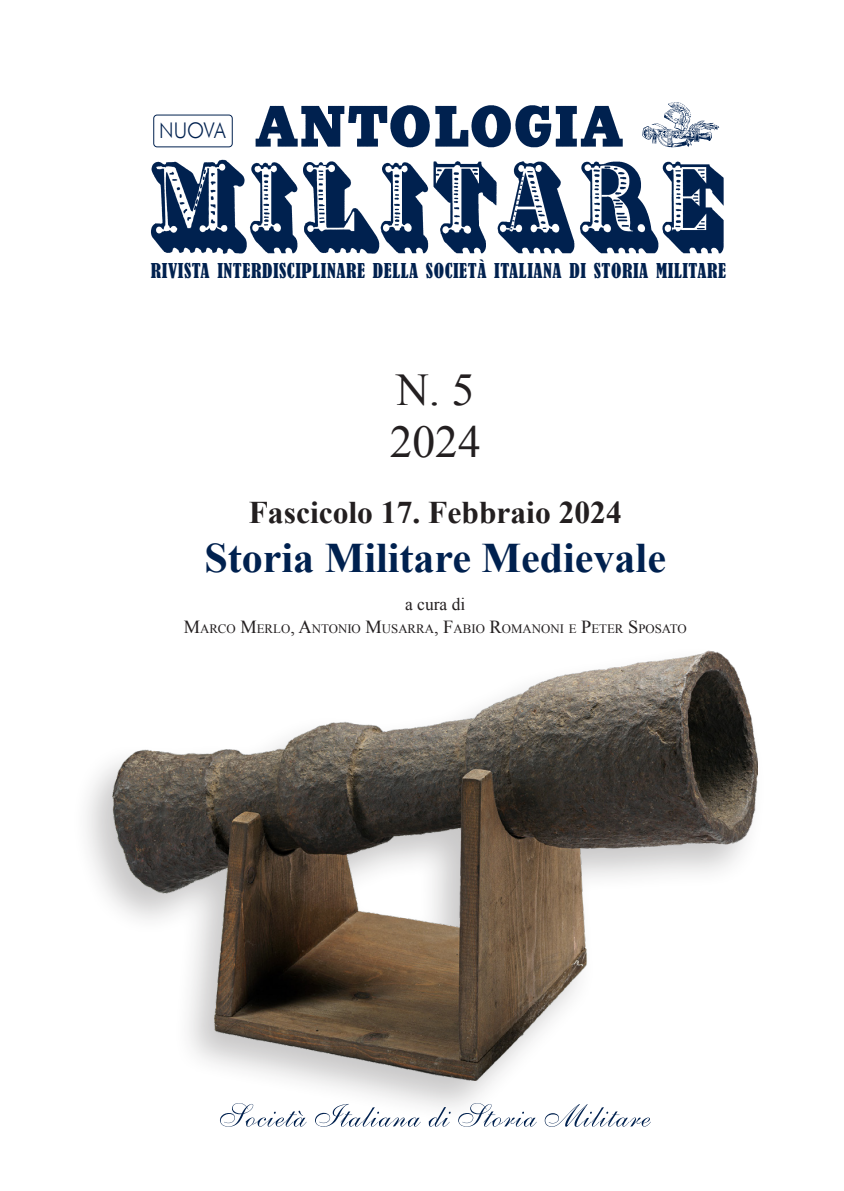
<style>
.page{position:relative;width:844px;height:1191px;background:#fff}
.page>*{position:absolute;margin:0;border:0;box-sizing:border-box;transform-origin:0 0}
.t1{font:45.5px/52.5px "Times New Roman";color:#231f20}
.t2{font:700 42px "Times New Roman";color:#00214f}
.t3{font:700 31.5px "Times New Roman";color:#231f20}
.t4{font:300 21.53px "Futura BT";letter-spacing:-.01em;color:#00214f;scale:.9 1}
.t5{font:condensed 19.25px "Bernard";letter-spacing:.03em;color:#00214f}
.t6{font:17.5px "Times New Roman";color:#231f20}
.t7{font:12.78px "Times New Roman";color:#231f20}
.s1{font-size:18.38px}
</style>
<div class="page">
<svg style="left:222px;top:1125px;width:426px;height:1px"></svg>
<img style="left:150px;top:159px;width:574px;height:95px">
<img style="left:255px;top:105px;width:368px;height:43px">
<div style="left:153px;top:115px;width:80px;height:32px;border:1px solid #00214f;border-radius:3px"></div>
<img style="left:642px;top:102px;width:78px;height:46px">
<div style="left:71px;top:645px;width:696px;height:480px;background:#231f20;opacity:.25"></div>
<img style="left:113px;top:650px;width:644px;height:430px">
<p class="t4" style="left:159px;top:118px;width:75px">NUOVA</p>
<p class="t5" style="left:151px;top:260px;width:576px">RIVISTA INTERDISCIPLINARE DELLA SOCIETÀ ITALIANA DI STORIA MILITARE</p>
<h1 class="t1" style="left:389px;top:362px;width:92px">N. 5<br>2024</h1>
<h3 class="t3" style="left:249px;top:491px;width:374px">Fascicolo 17. Febbraio 2024</h3>
<h2 class="t2" style="left:204px;top:528px;width:463px">Storia Militare Medievale</h2>
<p class="t6" style="left:405px;top:593px;width:62px">a cura di</p>
<p class="t7" style="left:184px;top:620px;width:504px"><span class="s1">M</span>ARCO <span class="s1">M</span>ERLO<span class="s1">, A</span>NTONIO <span class="s1">M</span>USARRA<span class="s1">, F</span>ABIO <span class="s1">R</span>OMANONI E <span class="s1">P</span>ETER <span class="s1">S</span> POSATO</p>
</div>
